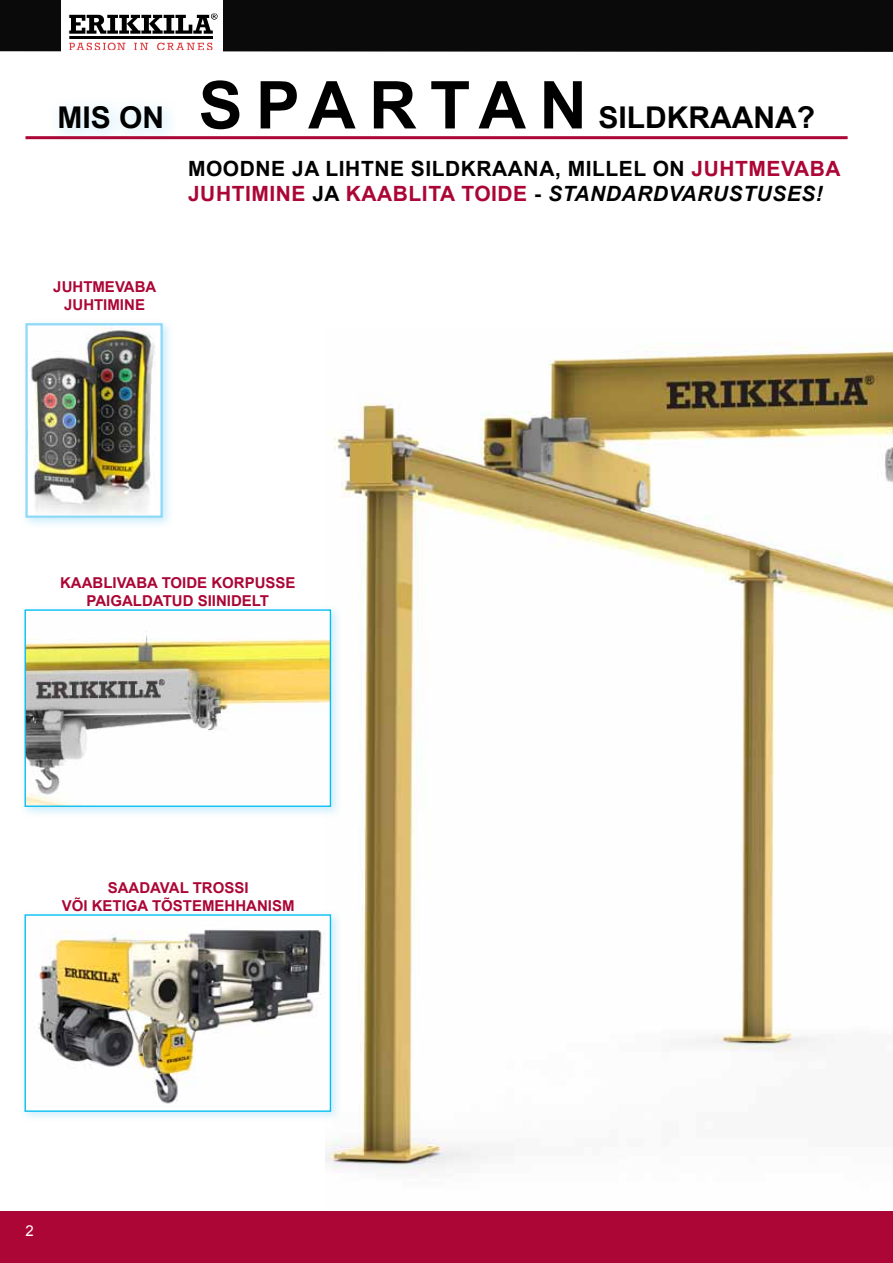
<style>
.page{position:relative;width:893px;height:1263px;background:#fff}
.page>*{position:absolute;margin:0;border:0;box-sizing:border-box;transform-origin:0 0}
.t1{font:700 66px "Arial";letter-spacing:.2em;color:#000}
.t2{font:700 30px "Arial";color:#000}
.t3{font:italic 700 21px "Arial";letter-spacing:.025em;color:#000}
.t4{font:700 21px "Arial";letter-spacing:.025em;color:#000}
.t5{font:700 21px "Arial";color:#ab0635}
.t6{font:700 15px/18px "Arial";color:#ab0635}
.t7{font:15px "Arial";color:#fff}
.s1{color:#ab0635}
.s2{font-style:normal;color:#ab0635}
.s3{font-style:normal}
</style>
<div class="page">
<img style="left:326px;top:347px;width:567px;height:865px">
<div style="left:19px;top:604px;width:323px;height:214px;background:#8ed8f8;opacity:.45"></div>
<img style="left:27px;top:611px;width:302px;height:194px">
<div style="left:25px;top:609px;width:306px;height:198px;border:1px solid #00bdf3"></div>
<div style="left:20px;top:318px;width:154px;height:211px;background:#8ed8f8;opacity:.45"></div>
<img style="left:28px;top:326px;width:132px;height:189px">
<div style="left:25px;top:323px;width:138px;height:195px;border:2px solid #8ed8f8"></div>
<div style="left:19px;top:909px;width:323px;height:214px;background:#8ed8f8;opacity:.45"></div>
<img style="left:27px;top:916px;width:302px;height:194px">
<div style="left:25px;top:914px;width:306px;height:198px;border:1px solid #00bdf3"></div>
<div style="left:47px;top:95px;width:126px;height:45px;background:#f3fafe"></div>
<div style="left:0;top:1212px;width:893px;height:51px;background:#ab0635"></div>
<div style="left:0;top:0;width:893px;height:52px;background:#0a0a0b"></div>
<div style="left:61px;top:0;width:162px;height:53px;background:#fff"></div>
<div style="left:69px;top:13px;width:151px;height:38px;background:linear-gradient(to right,#fff,#fff)"></div>
<svg style="left:70px;top:43px;width:55px;height:6px"></svg>
<svg style="left:134px;top:43px;width:14px;height:6px"></svg>
<svg style="left:157px;top:43px;width:55px;height:6px"></svg>
<svg style="left:70px;top:15px;width:148px;height:19px"></svg>
<hr style="left:69px;top:36px;width:144px;height:2px;background:#000">
<div style="left:68px;top:13px;width:152px;height:38px;border:1px solid #fff"></div>
<hr style="left:26px;top:136px;width:822px;height:3px;background:#ab0635">
<h1 class="t1" style="left:199px;top:62px;width:390px">SPARTAN</h1>
<h2 class="t2" style="left:58px;top:98px;width:104px">MIS ON</h2>
<h2 class="t2" style="left:598px;top:98px;width:218px">SILDKRAANA?</h2>
<p class="t6" style="left:64px;top:278px;width:91px;text-indent:-11px">JUHTMEVABA<br>JUHTIMIN</p>
<p class="t6" style="left:135px;top:296px;width:12px">E</p>
<h3 class="t4" style="left:188px;top:155px;width:531px">MOODNE JA LIHTNE SILDKRAANA, MILLEL ON <span class="s1">JUHT</span></h3>
<h3 class="t5" style="left:749px;top:155px;width:94px">MEVABA</h3>
<h3 class="t5" style="left:188px;top:180px;width:28px">JUHT</h3>
<h3 class="t3" style="left:245px;top:180px;width:579px"><span class="s2">IMINE</span> <span class="s3">JA</span> <span class="s2">KAABLITA TOIDE</span> <span class="s3">-</span> STANDARDVARUSTUSES!</h3>
<p class="t6" style="left:87px;top:574px;width:211px;text-indent:-27px">KAABLIVABA TOID E KORP USS E<br>PAIGALDA</p>
<p class="t6" style="left:163px;top:592px;width:44px">TUD SIINID</p>
<p class="t6" style="left:242px;top:592px;width:29px">ELT</p>
<p class="t6" style="left:108px;top:879px;width:22px">SAADA</p>
<p class="t6" style="left:160px;top:879px;width:74px">VAL TROSSI</p>
<p class="t6" style="left:62px;top:897px;width:70px">VÕI KETIGA</p>
<p class="t6" style="left:152px;top:897px;width:105px">TÕSTEMEHHANISM</p>
<p class="t7" style="left:25px;top:1220px;width:10px">2</p>
</div>
